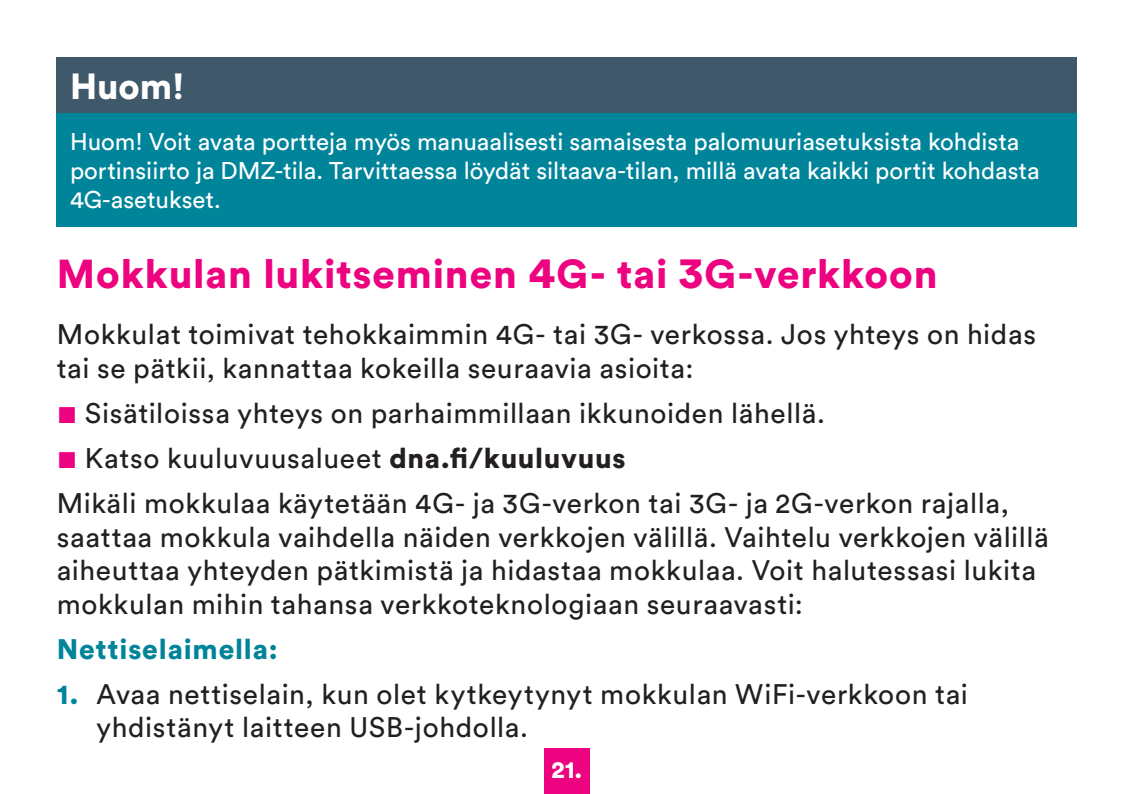
<style>
.page{position:relative;width:1134px;height:794px;background:#fff}
.page>*{position:absolute;margin:0;border:0;box-sizing:border-box;transform-origin:0 0}
.t1{font:900 40px "Circular Std";letter-spacing:.025em;color:#ed0280}
.t2{font:900 36px "Circular Std";color:#fff}
.t3{font:28px/33.6px "Circular Std";letter-spacing:.025em;color:#231f20}
.t4{font:900 28px "Circular Std";letter-spacing:.035em;color:#00849a}
.t5{font:24px/28.8px "Circular Std";color:#fff}
.t6{font:900 24px "Circular Std";color:#fff}
.s1{font-size:44px}
.s2{font-size:22.4px;color:#ed0280}
.s3{font-weight:900}
.s4{font-weight:900;color:#00849a}
</style>
<div class="page">
<div style="left:544px;top:748px;width:46px;height:46px;background:#ed0280"></div>
<div style="left:57px;top:57px;width:1020px;height:56px;background:#3f596b"></div>
<div style="left:57px;top:113px;width:1020px;height:114px;background:#00849a"></div>
<p class="t2" style="left:70px;top:62px;width:116px">Huom!</p>
<p class="t5" style="left:70px;top:127px;width:971px">Huom! Voit avata portteja myös manuaalisesti samaisesta palomuuriasetuksista kohdista portinsiirto ja DMZ-tila. Tarvittaessa löydät siltaava-tilan, millä avata kaikki portit kohdasta<br>4G-asetukset.</p>
<h1 class="t1" style="left:57px;top:247px;width:882px">Mokkulan lukitseminen <span class="s1">4</span>G- tai <span class="s1">3</span>G-verkkoon</h1>
<p class="t3" style="left:57px;top:317px;width:981px">Mokkulat toimivat tehokkaimmin 4G- tai 3G- verkossa. Jos yhteys on hidas tai se pätkii, kannattaa kokeilla seuraavia asioita:</p>
<p class="t3" style="left:57px;top:396px;width:770px"><span class="s2">■</span> Sisätiloissa yhteys on parhaimmillaan ikkunoiden lähellä.</p>
<p class="t3" style="left:57px;top:435px;width:954px;line-height:44.8px"><span class="s2">■</span> Katso kuuluvuusalueet <span class="s3">dna.fi/kuuluvuus<br></span>Mikäli mokkulaa käytetään 4G- ja 3G-verkon tai 3G- ja 2G-verkon rajalla,</p>
<p class="t3" style="left:57px;top:519px;width:993px">saattaa mokkula vaihdella näiden verkkojen välillä. Vaihtelu verkkojen välillä aiheuttaa yhteyden pätkimistä ja hidastaa mokkulaa. Voit halutessasi lukita mokkulan mihin tahansa verkkoteknologiaan seuraavasti:</p>
<p class="t4" style="left:57px;top:630px;width:222px">Nettiselaimella:</p>
<p class="t3" style="left:96px;top:676px;width:873px;text-indent:-40px"><span class="s4">1.</span> Avaa nettiselain, kun olet kytkeytynyt mokkulan WiFi-verkkoon tai yhdistänyt laitteen USB-johdolla.</p>
<p class="t6" style="left:552px;top:753px;width:32px">21.</p>
</div>
